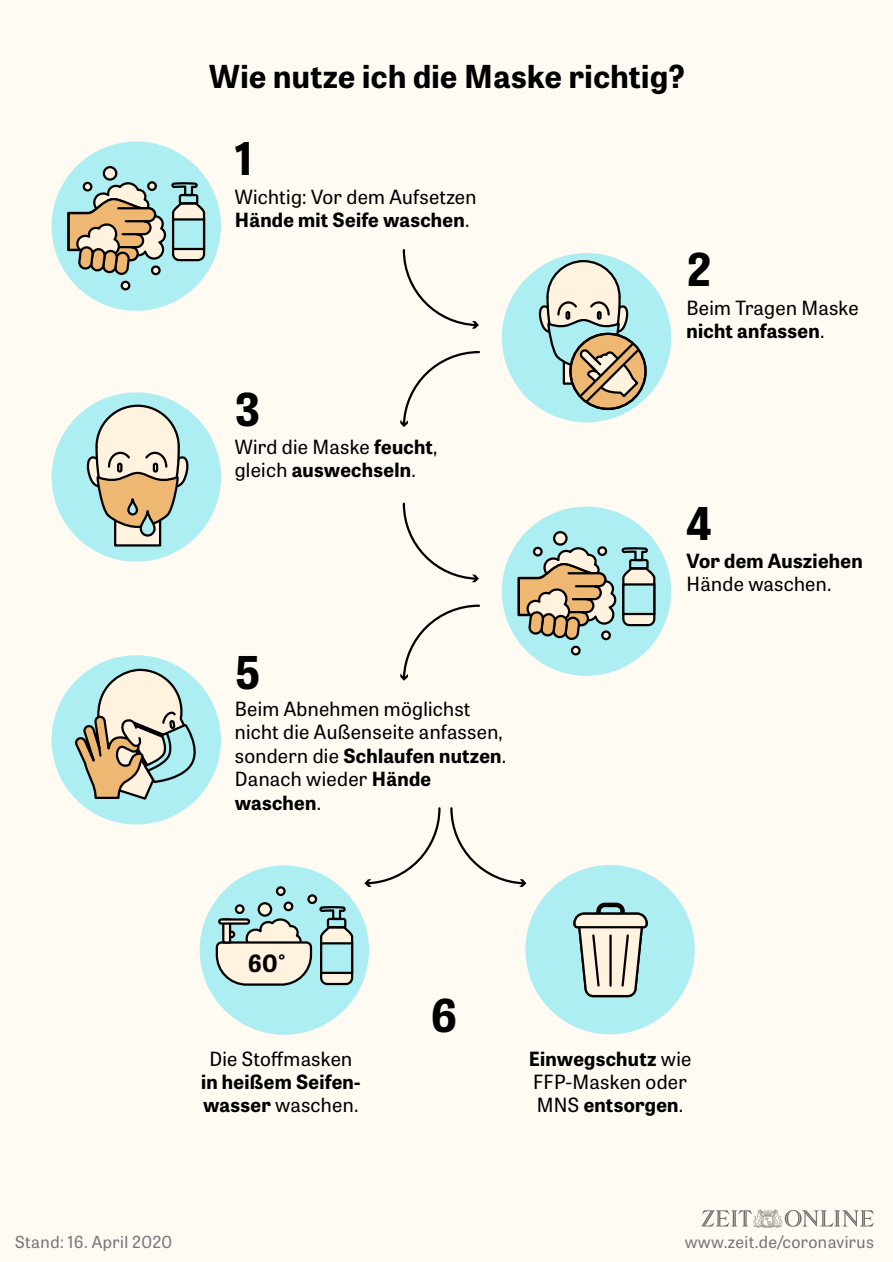
<style>
.page{position:relative;width:893px;height:1262px;background:#fff}
.page>*{position:absolute;margin:0;border:0;box-sizing:border-box;transform-origin:0 0}
.t1{font:700 45px "Tablet Gothic";color:#000}
.t2{font:700 31.5px "Tablet Gothic";letter-spacing:.015em;color:#000}
.t3{font:700 23.7px "Tablet Gothic";color:#000}
.t4{font:19.5px/23.4px "Tablet Gothic";letter-spacing:.015em;color:#000}
.t5{font:700 19.5px/23.4px "Tablet Gothic";letter-spacing:.015em;color:#000}
.t6{font:16.5px "Tablet Gothic";letter-spacing:.025em;color:#77777c}
.s1{font-weight:700}
.s2{font-weight:400}
</style>
<div class="page">
<div style="left:0;top:0;width:892px;height:1262px;background:#fffaf2"></div>
<div style="left:525px;top:865px;width:169px;height:169px;background:#adeef3;border-radius:50%"></div>
<svg style="left:573px;top:902px;width:75px;height:96px"></svg>
<div style="left:52px;top:655px;width:169px;height:169px;background:#adeef3;border-radius:50%"></div>
<svg style="left:74px;top:667px;width:126px;height:134px"></svg>
<div style="left:502px;top:253px;width:169px;height:169px;background:#adeef3;border-radius:50%"></div>
<svg style="left:538px;top:259px;width:107px;height:150px"></svg>
<div style="left:569px;top:333px;width:77px;height:77px;border:2px solid #000;border-radius:50%"></div>
<div style="left:52px;top:141px;width:169px;height:170px;background:#adeef3;border-radius:50%"></div>
<div style="left:122px;top:282px;width:7px;height:7px;background:#fff2de;border-radius:50%"></div>
<div style="left:121px;top:281px;width:9px;height:9px;border:2px solid #000;border-radius:50%"></div>
<div style="left:104px;top:167px;width:12px;height:12px;background:#fff2de;border-radius:50%"></div>
<div style="left:103px;top:166px;width:14px;height:15px;border:2px solid #000;border-radius:50%"></div>
<svg style="left:66px;top:179px;width:140px;height:96px"></svg>
<div style="left:172px;top:218px;width:33px;height:32px;background:#adeef3;border:2px solid #000"></div>
<div style="left:502px;top:506px;width:169px;height:170px;background:#adeef3;border-radius:50%"></div>
<svg style="left:572px;top:647px;width:7px;height:7px"></svg>
<div style="left:571px;top:645px;width:9px;height:10px;border:2px solid #000;border-radius:50%"></div>
<div style="left:554px;top:532px;width:12px;height:12px;background:#fff2de;border-radius:50%"></div>
<div style="left:553px;top:531px;width:14px;height:14px;border:2px solid #000;border-radius:50%"></div>
<svg style="left:516px;top:544px;width:140px;height:96px"></svg>
<div style="left:622px;top:583px;width:33px;height:32px;background:#adeef3;border:2px solid #000"></div>
<div style="left:200px;top:865px;width:169px;height:169px;background:#adeef3;border-radius:50%"></div>
<div style="left:235px;top:904px;width:9px;height:10px;border:2px solid #000;border-radius:50%"></div>
<div style="left:277px;top:887px;width:7px;height:8px;background:#fff2de;border-radius:50%"></div>
<div style="left:276px;top:886px;width:10px;height:10px;border:2px solid #000;border-radius:50%"></div>
<div style="left:283px;top:901px;width:10px;height:10px;border:2px solid #000;border-radius:50%"></div>
<div style="left:257px;top:902px;width:15px;height:14px;border:2px solid #000;border-radius:50%"></div>
<div style="left:308px;top:895px;width:8px;height:8px;background:#fff2de;border-radius:50%"></div>
<div style="left:307px;top:894px;width:10px;height:10px;border:2px solid #000;border-radius:50%"></div>
<svg style="left:215px;top:905px;width:139px;height:81px"></svg>
<div style="left:225px;top:931px;width:9px;height:6px;background:#cbc0b0;border-radius:3px"></div>
<div style="left:223px;top:930px;width:12px;height:8px;border:2px solid #000;border-radius:3px"></div>
<div style="left:222px;top:918px;width:9px;height:25px;background:#fff2de;border:2px solid #000"></div>
<div style="left:218px;top:918px;width:32px;height:6px;border:2px solid #000;border-radius:2px"></div>
<div style="left:52px;top:392px;width:169px;height:170px;background:#adeef3;border-radius:50%"></div>
<svg style="left:94px;top:403px;width:87px;height:422px"></svg>
<svg style="left:86px;top:406px;width:104px;height:149px"></svg>
<svg style="left:402px;top:249px;width:77px;height:80px"></svg>
<svg style="left:400px;top:351px;width:80px;height:76px"></svg>
<svg style="left:402px;top:502px;width:77px;height:80px"></svg>
<svg style="left:400px;top:604px;width:80px;height:76px"></svg>
<svg style="left:364px;top:807px;width:77px;height:80px"></svg>
<svg style="left:450px;top:807px;width:76px;height:80px"></svg>
<svg style="left:701px;top:1209px;width:173px;height:19px"></svg>
<h2 class="t2" style="left:209px;top:55px;width:477px">Wie nutze ich die Maske richtig?</h2>
<h1 class="t1" style="left:235px;top:127px;width:20px">1</h1>
<p class="t4" style="left:235px;top:184px;width:243px">Wichtig: Vor dem Aufsetzen<br><span class="s1">Hände mit Seife waschen</span>.</p>
<h1 class="t1" style="left:235px;top:377px;width:27px">3</h1>
<p class="t4" style="left:235px;top:434px;width:204px">Wird die Maske <span class="s1">feucht</span>, gleich <span class="s1">auswechseln</span>.</p>
<h1 class="t1" style="left:235px;top:640px;width:27px">5</h1>
<p class="t4" style="left:235px;top:696px;width:273px">Beim Abnehmen möglichst nicht die Außenseite anfassen, sondern die <span class="s1">Schlaufen nutzen</span>.<br>Danach wieder <span class="s1">Hände waschen</span>.</p>
<h1 class="t1" style="left:686px;top:238px;width:27px">2</h1>
<p class="t4" style="left:686px;top:295px;width:174px">Beim Tragen Maske <span class="s1">nicht anfassen</span>.</p>
<h1 class="t1" style="left:686px;top:491px;width:27px">4</h1>
<p class="t5" style="left:686px;top:548px;width:178px">Vor dem Ausziehen</p>
<p class="t4" style="left:686px;top:571px;width:146px">Hände waschen.</p>
<p class="t3" style="left:248px;top:946px;width:39px">60°</p>
<p class="t4" style="left:209px;top:1046px;width:144px">Die Stoffmasken</p>
<p class="t5" style="left:201px;top:1069px;width:161px">in heißem Seifen&shy;wasser <span class="s2">waschen.</span></p>
<h1 class="t1" style="left:430px;top:983px;width:28px">6</h1>
<p class="t5" style="left:528px;top:1046px;width:164px">Einwegschutz <span class="s2">wie<br>FFP-Masken oder<br>MNS</span> entsorgen<span class="s2">.</span></p>
<p class="t6" style="left:15px;top:1230px;width:158px">Stand: 16. April 2020</p>
<p class="t6" style="left:684px;top:1230px;width:191px">www.zeit.de/coronavirus</p>
</div>
